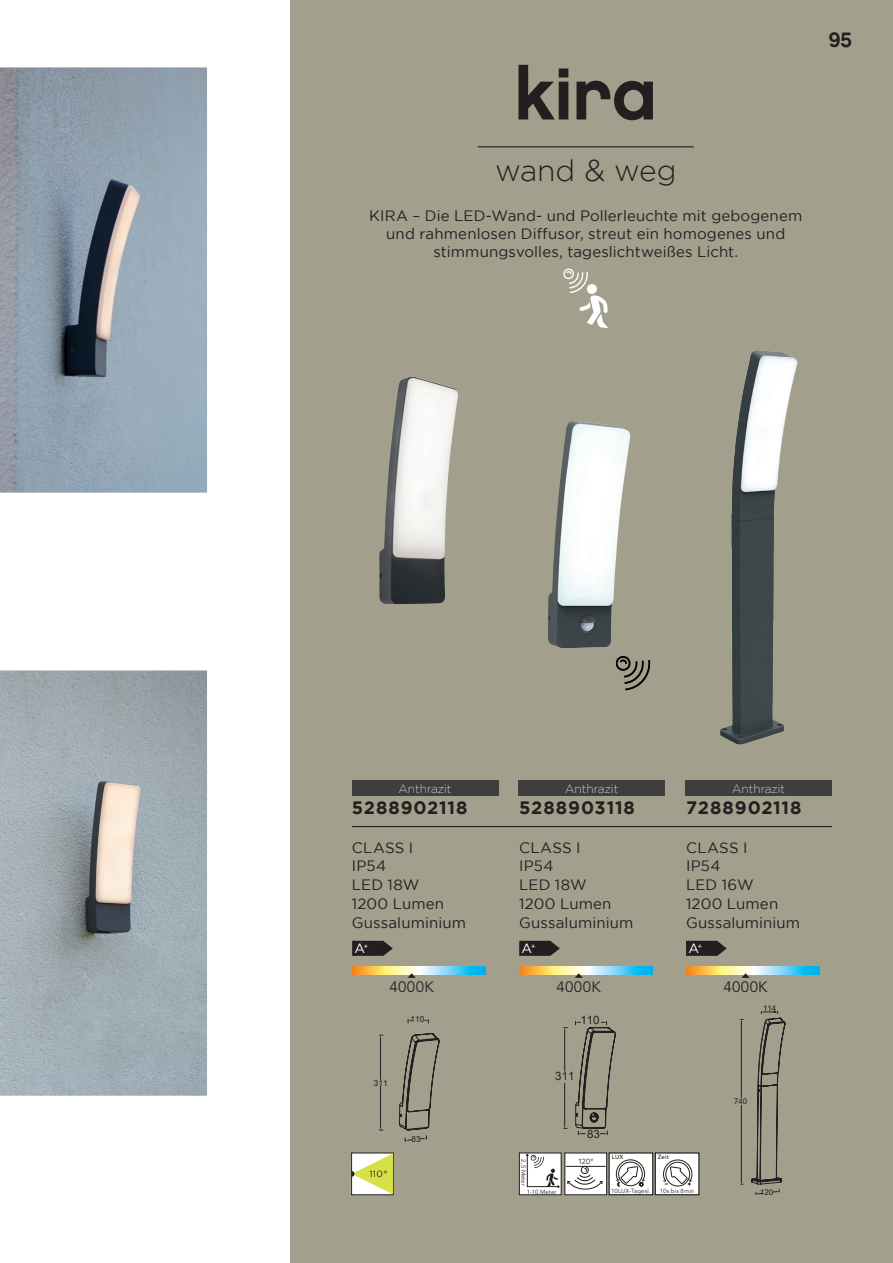
<style>
.page{position:relative;width:893px;height:1263px;background:#fff}
.page>*{position:absolute;margin:0;border:0;box-sizing:border-box;transform-origin:0 0}
.t1{font:73.5px "Chalet New York Nineteen Eighty";color:#231f20}
.t2{font:300 30px "Gotham";letter-spacing:-.005em;color:#231f20}
.t3{font:21px "Chalet New York Nineteen Eighty";color:#231f20}
.t4{font:700 18px "Gotham";letter-spacing:.05em;color:#231f20}
.t5{font:15px/18.8px "Gotham";letter-spacing:.01em;color:#231f20}
.t6{font:15px "Avenir LT Std";letter-spacing:.025em;color:#231f20}
.t7{font:13.5px "Gotham";color:#fff}
.t8{font:200 12px "Gotham";color:#fff}
.t9{font:11.55px "Arial";color:#231f20}
.t10{font:9px "Gotham";color:#231f20}
.t11{font:8.4px "Arial";color:#231f20}
.t12{font:7.95px "Arial";color:#231f20}
.t13{font:7.35px "Avenir LT Std";color:#231f20}
.t14{font:6px "Avenir LT Std";letter-spacing:.02em;color:#231f20}
.t15{font:500 6px "Avenir LT Std";letter-spacing:.025em;color:#231f20}
</style>
<div class="page">
<div style="left:291px;top:0;width:602px;height:1263px;background:#a39f8d"></div>
<hr style="left:352px;top:826px;width:480px;height:1px;background:#231f20">
<svg style="left:519px;top:967px;width:133px;height:8px"></svg>
<svg style="left:686px;top:967px;width:133px;height:8px"></svg>
<svg style="left:352px;top:967px;width:133px;height:8px"></svg>
<svg style="left:519px;top:941px;width:41px;height:15px"></svg>
<svg style="left:686px;top:941px;width:41px;height:15px"></svg>
<svg style="left:352px;top:941px;width:41px;height:15px"></svg>
<svg style="left:0;top:67px;width:207px;height:426px;background:#8d9ca9"></svg>
<svg style="left:0;top:670px;width:207px;height:426px;background:#a0aaaf"></svg>
<hr style="left:478px;top:146px;width:216px;height:1px;background:#231f20">
<div style="left:351px;top:1153px;width:43px;height:42px;border:1px solid #231f20"></div>
<svg style="left:352px;top:1153px;width:41px;height:41px;background:#e6ea9e"></svg>
<img style="left:720px;top:350px;width:78px;height:395px">
<img style="left:379px;top:377px;width:79px;height:227px">
<svg style="left:379px;top:1033px;width:61px;height:108px"></svg>
<hr style="left:741px;top:1022px;width:1px;height:75px;background:#231f20">
<hr style="left:741px;top:1105px;width:1px;height:77px;background:#231f20">
<svg style="left:751px;top:1011px;width:34px;height:184px"></svg>
<svg style="left:575px;top:973px;width:8px;height:5px"></svg>
<svg style="left:741px;top:973px;width:9px;height:5px"></svg>
<svg style="left:408px;top:973px;width:8px;height:5px"></svg>
<div style="left:519px;top:780px;width:146px;height:16px;background:#3e3e3f"></div>
<div style="left:352px;top:780px;width:146px;height:16px;background:#3e3e3f"></div>
<div style="left:685px;top:780px;width:147px;height:16px;background:#3e3e3f"></div>
<div style="left:519px;top:1153px;width:42px;height:42px;background:#fff"></div>
<div style="left:519px;top:1153px;width:42px;height:42px;border:1px solid #231f20"></div>
<div style="left:565px;top:1153px;width:42px;height:42px;background:#fff"></div>
<div style="left:565px;top:1153px;width:42px;height:42px;border:1px solid #231f20"></div>
<svg style="left:525px;top:1153px;width:35px;height:36px"></svg>
<hr style="left:566px;top:1166px;width:39px;height:1px;background:#231f20">
<svg style="left:567px;top:1166px;width:36px;height:24px"></svg>
<img style="left:548px;top:421px;width:83px;height:227px">
<svg style="left:616px;top:656px;width:35px;height:35px"></svg>
<svg style="left:563px;top:268px;width:45px;height:60px"></svg>
<div style="left:609px;top:1153px;width:44px;height:42px;background:#fff"></div>
<svg style="left:616px;top:1159px;width:29px;height:28px"></svg>
<div style="left:655px;top:1153px;width:44px;height:42px;background:#fff"></div>
<div style="left:655px;top:1153px;width:44px;height:42px;border:1px solid #030303"></div>
<svg style="left:663px;top:1159px;width:29px;height:27px"></svg>
<svg style="left:563px;top:1021px;width:53px;height:114px"></svg>
<h1 class="t1" style="left:514px;top:49px;width:145px">kira</h1>
<h2 class="t2" style="left:495px;top:151px;width:183px">wand &amp; weg</h2>
<p class="t5" style="left:369px;top:207px;width:435px;line-height:18px;text-align:center">KIRA – Die LED-Wand- und Pollerleuchte mit gebogenem und rahmenlosen Diffusor, streut ein homogenes und stimmungsvolles, tageslichtweißes Licht.</p>
<h3 class="t3" style="left:829px;top:27px;width:25px">95</h3>
<p class="t8" style="left:398px;top:781px;width:54px">Anthrazit</p>
<p class="t8" style="left:565px;top:781px;width:54px">Anthrazit</p>
<p class="t8" style="left:732px;top:781px;width:54px">Anthrazit</p>
<p class="t4" style="left:352px;top:796px;width:117px">5288902118</p>
<p class="t4" style="left:519px;top:796px;width:117px">5288903118</p>
<p class="t4" style="left:686px;top:796px;width:117px">7288902118</p>
<p class="t5" style="left:352px;top:837px;width:116px">CLASS I<br>IP54<br>LED 18W<br>1200 Lumen<br>Gussaluminium</p>
<p class="t5" style="left:519px;top:837px;width:116px">CLASS I<br>IP54<br>LED 18W<br>1200 Lumen<br>Gussaluminium</p>
<p class="t5" style="left:686px;top:837px;width:116px">CLASS I<br>IP54<br>LED 16W<br>1200 Lumen<br>Gussaluminium</p>
<p class="t7" style="left:355px;top:939px;width:16px">A<sup>+</sup></p>
<p class="t7" style="left:522px;top:939px;width:16px">A<sup>+</sup></p>
<p class="t7" style="left:688px;top:939px;width:16px">A<sup>+</sup></p>
<p class="t6" style="left:389px;top:978px;width:46px">4000K</p>
<p class="t6" style="left:557px;top:978px;width:46px">4000K</p>
<p class="t6" style="left:723px;top:978px;width:46px">4000K</p>
<p class="t11" style="left:374px;top:1077px;width:15px">311</p>
<p class="t10" style="left:369px;top:1168px;width:20px">110°</p>
<p class="t11" style="left:411px;top:1013px;width:15px">110</p>
<p class="t11" style="left:411px;top:1133px;width:11px">83</p>
<p class="t9" style="left:580px;top:1012px;width:21px">110</p>
<p class="t9" style="left:555px;top:1068px;width:21px">311</p>
<p class="t14" style="left:527px;top:1159px;width:28px;rotate:90deg">2,5 Meter</p>
<p class="t14" style="left:527px;top:1188px;width:31px">1-10 Meter</p>
<p class="t9" style="left:587px;top:1125px;width:14px">83</p>
<p class="t13" style="left:578px;top:1157px;width:17px">120°</p>
<p class="t15" style="left:612px;top:1154px;width:13px">LUX</p>
<p class="t15" style="left:658px;top:1154px;width:13px">Zeit</p>
<p class="t14" style="left:611px;top:1187px;width:41px">10LUX-Tagesl.</p>
<p class="t14" style="left:660px;top:1187px;width:36px">10s bis 8min</p>
<p class="t12" style="left:763px;top:1003px;width:15px">114</p>
<p class="t12" style="left:734px;top:1096px;width:15px">740</p>
<p class="t12" style="left:760px;top:1186px;width:15px">120</p>
</div>
